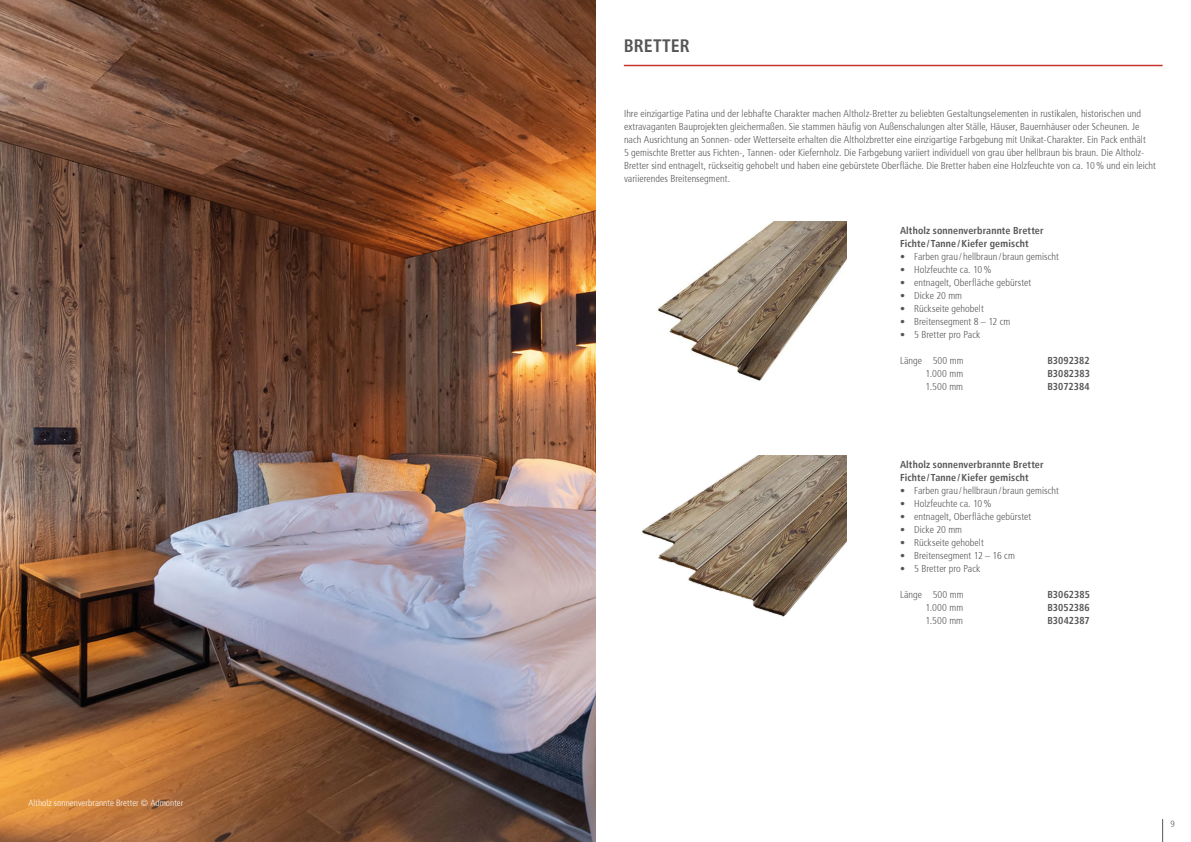
<style>
.page{position:relative;width:1191px;height:842px;background:#fff}
.page>*{position:absolute;margin:0;border:0;box-sizing:border-box;transform-origin:0 0}
.t1{font:700 condensed 18px "Frutiger";letter-spacing:.005em;color:#575656}
.t2{font:300 condensed 10px/13px "Frutiger";letter-spacing:.005em;color:#575656}
.t3{font:700 condensed 10px/13px "Frutiger";letter-spacing:.01em;color:#575656}
.t4{font:300 condensed 9px "Frutiger";letter-spacing:.01em;color:#fff}
.t5{font:300 condensed 9px "Frutiger";color:#575656}
</style>
<div class="page">
<hr style="left:624px;top:65px;width:538px;height:1px;background:#c7342b">
<svg style="left:1162px;top:819px;width:1px;height:23px"></svg>
<img style="left:658px;top:221px;width:188px;height:160px">
<img style="left:641px;top:455px;width:205px;height:162px">
<img style="left:0;top:0;width:595px;height:842px">
<p class="t4" style="left:28px;top:798px;width:156px">Altholz sonnenverbrannte Bretter © Admonter</p>
<h1 class="t1" style="left:624px;top:35px;width:67px">BRETTER</h1>
<p class="t2" style="left:624px;top:107px;width:533px">Ihre einzigartige Patina und der lebhafte Charakter machen Altholz-Bretter zu beliebten Gestaltungselementen in rustikalen, historischen und extravaganten Bauprojekten gleichermaßen. Sie stammen häufig von Außenschalungen alter Ställe, Häuser, Bauernhäuser oder Scheunen. Je nach Ausrichtung an Sonnen- oder Wetterseite erhalten die Altholzbretter eine einzigartige Farbgebung mit Unikat-Charakter. Ein Pack enthält<br>5 gemischte Bretter aus Fichten-, Tannen- oder Kiefernholz. Die Farbgebung variiert individuell von grau über hellbraun bis braun. Die Altholz-Bretter sind entnagelt, rückseitig gehobelt und haben eine gebürstete Oberfläche. Die Bretter haben eine Holzfeuchte von ca. 10% und ein leicht variierendes Breitensegment.</p>
<p class="t3" style="left:900px;top:224px;width:145px">Altholz sonnenverbrannte Bretter<br>Fichte / Tanne /Kiefer gemischt</p>
<p class="t2" style="left:900px;top:250px;width:160px">• Farben grau / hellbraun / braun gemischt</p>
<p class="t2" style="left:900px;top:263px;width:93px">• Holzfeuchte ca. 10%</p>
<p class="t2" style="left:900px;top:276px;width:133px">• entnagelt, Oberfläche gebürstet</p>
<p class="t2" style="left:900px;top:289px;width:64px">• Dicke 20 mm</p>
<p class="t2" style="left:900px;top:302px;width:85px">• Rückseite gehobelt</p>
<p class="t2" style="left:900px;top:315px;width:112px">• Breitensegment 8 – 12 cm</p>
<p class="t2" style="left:900px;top:328px;width:82px">• 5 Bretter pro Pack</p>
<p class="t2" style="left:900px;top:354px;width:65px">Länge 500 mm</p>
<p class="t3" style="left:1047px;top:354px;width:44px">B3092382</p>
<p class="t2" style="left:925px;top:367px;width:39px">1.000 mm</p>
<p class="t3" style="left:1047px;top:367px;width:44px">B3082383</p>
<p class="t2" style="left:925px;top:380px;width:39px">1.500 mm</p>
<p class="t3" style="left:1047px;top:380px;width:44px">B3072384</p>
<p class="t3" style="left:900px;top:458px;width:145px">Altholz sonnenverbrannte Bretter<br>Fichte / Tanne /Kiefer gemischt</p>
<p class="t2" style="left:900px;top:484px;width:160px">• Farben grau / hellbraun / braun gemischt</p>
<p class="t2" style="left:900px;top:497px;width:93px">• Holzfeuchte ca. 10%</p>
<p class="t2" style="left:900px;top:510px;width:133px">• entnagelt, Oberfläche gebürstet</p>
<p class="t2" style="left:900px;top:523px;width:64px">• Dicke 20 mm</p>
<p class="t2" style="left:900px;top:536px;width:85px">• Rückseite gehobelt</p>
<p class="t2" style="left:900px;top:549px;width:116px">• Breitensegment 12 – 16 cm</p>
<p class="t2" style="left:900px;top:562px;width:82px">• 5 Bretter pro Pack</p>
<p class="t2" style="left:900px;top:588px;width:65px">Länge 500 mm</p>
<p class="t3" style="left:1047px;top:588px;width:44px">B3062385</p>
<p class="t2" style="left:925px;top:601px;width:39px">1.000 mm</p>
<p class="t3" style="left:1047px;top:601px;width:44px">B3052386</p>
<p class="t2" style="left:925px;top:614px;width:39px">1.500 mm</p>
<p class="t3" style="left:1047px;top:614px;width:44px">B3042387</p>
<p class="t5" style="left:1170px;top:818px;width:6px">9</p>
</div>
